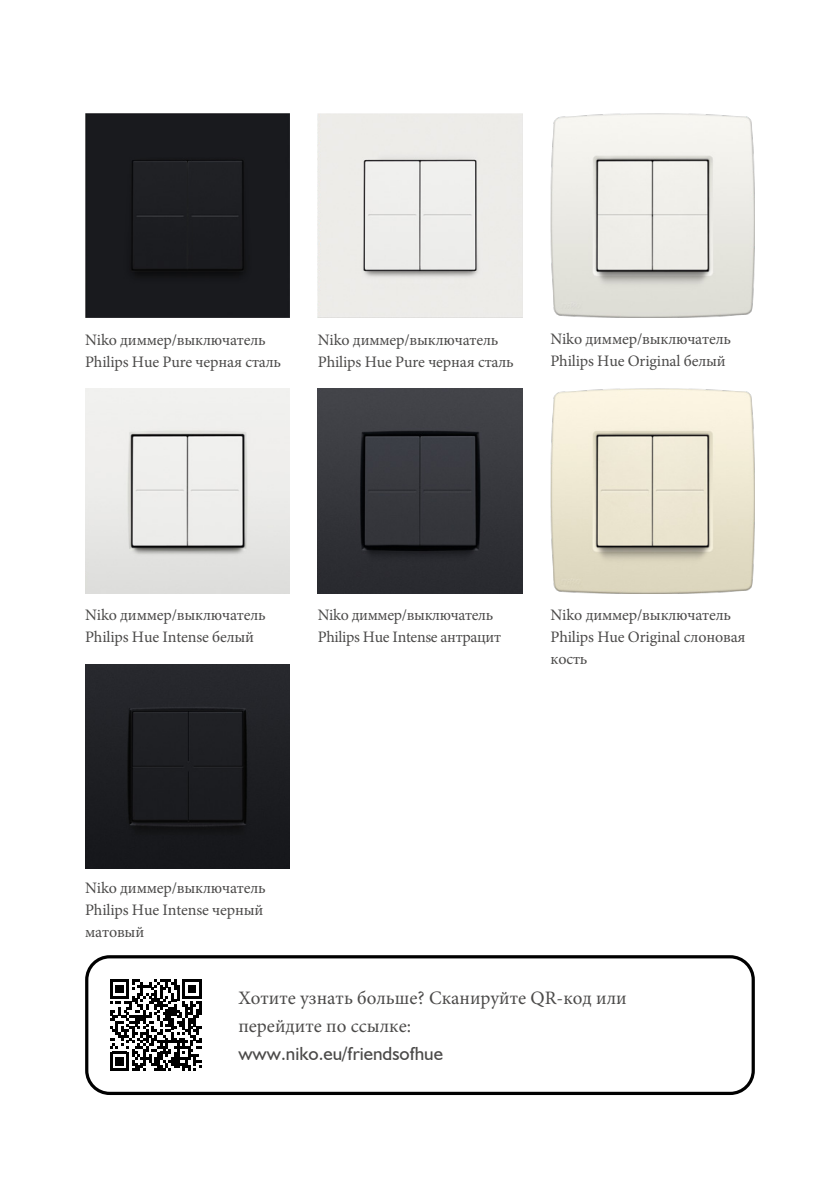
<style>
.page{position:relative;width:840px;height:1191px;background:#fff}
.page>*{position:absolute;margin:0;border:0;box-sizing:border-box;transform-origin:0 0}
.t1{font:19px/28px "Minion Pro";color:#4b4a49}
.t2{font:19px "Humanst 521 BT";color:#4b4a49}
.t3{font:16px/22px "Minion Pro";letter-spacing:-.01em;color:#4b4a49}
</style>
<div class="page">
<div style="left:85px;top:113px;width:204px;height:204px;background:#191a1e"></div>
<img style="left:85px;top:389px;width:204px;height:204px">
<div style="left:317px;top:113px;width:205px;height:204px;background:#edece8"></div>
<img style="left:317px;top:389px;width:205px;height:204px">
<img style="left:550px;top:113px;width:204px;height:204px">
<img style="left:550px;top:389px;width:204px;height:204px">
<svg style="left:110px;top:979px;width:92px;height:92px"></svg>
<div style="left:85px;top:955px;width:669px;height:140px;border:3px solid #000;border-radius:23px"></div>
<img style="left:85px;top:664px;width:204px;height:204px">
<p class="t3" style="left:85px;top:328px;width:197px">Niko диммер/выключатель<br>Philips Hue Pure черная сталь</p>
<p class="t3" style="left:317px;top:328px;width:197px">Niko диммер/выключатель<br>Philips Hue Pure черная сталь</p>
<p class="t3" style="left:550px;top:328px;width:182px">Niko диммер/выключатель<br>Philips Hue Original белый</p>
<p class="t3" style="left:85px;top:604px;width:182px">Niko диммер/выключатель<br>Philips Hue Intense белый</p>
<p class="t3" style="left:317px;top:604px;width:184px">Niko диммер/выключатель<br>Philips Hue Intense антрацит</p>
<p class="t3" style="left:550px;top:604px;width:196px">Niko диммер/выключатель<br>Philips Hue Original слоновая кость</p>
<p class="t3" style="left:85px;top:876px;width:182px">Niko диммер/выключатель<br>Philips Hue Intense черный матовый</p>
<p class="t1" style="left:238px;top:983px;width:389px">Хотите узнать больше? Сканируйте QR-код или перейдите по ссылке:</p>
<p class="t2" style="left:238px;top:1042px;width:206px">www.niko.eu/friendsofhue</p>
</div>
